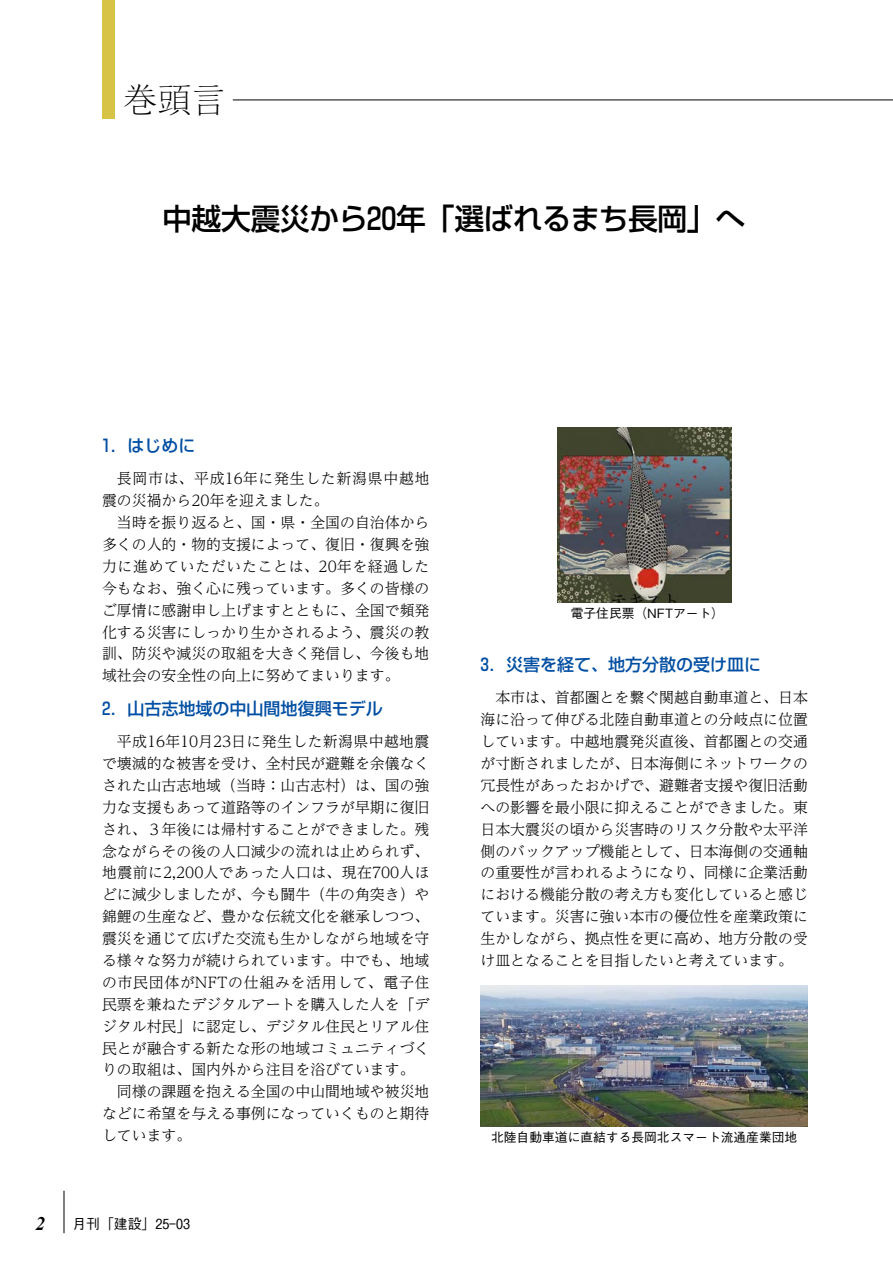
<style>
.page{position:relative;width:893px;height:1263px;background:#fff}
.page>*{position:absolute;margin:0;border:0;box-sizing:border-box;transform-origin:0 0}
.t1{font:300 34.05px "Akashi Std";color:#000}
.t2{font:29.7px "M Num Shin Go Medium";letter-spacing:-.015em;color:#000}
.t3{font:italic 700 19.2px "Times New Roman";color:#000}
.t4{font:16.95px "M Num Shin Go Medium";color:#004ea2}
.t5{font:300 14.85px/21.9px "UD Reimin Pr 6 N";color:#000;text-align:justify}
.t6{font:13.8px "M Num Gothic BBB Medium";color:#000}
.t7{font:12.75px "M Num Gothic BBB Medium";color:#000}
</style>
<div class="page">
<hr style="left:233px;top:100px;width:660px;height:1px;background:#000">
<div style="left:102px;top:0;width:13px;height:119px;background:#d7c447"></div>
<hr style="left:64px;top:1191px;width:1px;height:42px;background:#000">
<img style="left:557px;top:427px;width:174px;height:175px">
<img style="left:480px;top:986px;width:328px;height:141px">
<h1 class="t1" style="left:123px;top:75px;width:104px">巻頭言</h1>
<h2 class="t2" style="left:162px;top:194px;width:585px">中越大震災から20年「選ばれるまち長岡」へ</h2>
<p class="t4" style="left:102px;top:432px;width:95px">1．はじめに</p>
<p class="t5" style="left:102px;top:467px;width:329px;text-indent:15px">長岡市は、平成16年に発生した新潟県中越地震の災禍から20年を迎えました。</p>
<p class="t5" style="left:102px;top:511px;width:329px;text-indent:15px">当時を振り返ると、国・県・全国の自治体から多くの人的・物的支援によって、復旧・復興を強力に進めていただいたことは、20年を経過した今もなお、強く心に残っています。多くの皆様のご厚情に感謝申し上げますとともに、全国で頻発化する災害にしっかり生かされるよう、震災の教訓、防災や減災の取組を大きく発信し、今後も地域社会の安全性の向上に努めてまいります。</p>
<p class="t4" style="left:102px;top:695px;width:282px">2．山古志地域の中山間地復興モデル</p>
<p class="t5" style="left:102px;top:730px;width:329px;text-indent:15px">平成16年10月23日に発生した新潟県中越地震で壊滅的な被害を受け、全村民が避難を余儀なくされた山古志地域（当時：山古志村）は、国の強力な支援もあって道路等のインフラが早期に復旧され、３年後には帰村することができました。残念ながらその後の人口減少の流れは止められず、地震前に2,200人であった人口は、現在700人ほどに減少しましたが、今も闘牛（牛の角突き）や錦鯉の生産など、豊かな伝統文化を継承しつつ、震災を通じて広げた交流も生かしながら地域を守る様々な努力が続けられています。中でも、地域の市民団体がNFTの仕組みを活用して、電子住民票を兼ねたデジタルアートを購入した人を「デジタル村民」に認定し、デジタル住民とリアル住民とが融合する新たな形の地域コミュニティづくりの取組は、国内外から注目を浴びています。</p>
<p class="t5" style="left:102px;top:1080px;width:329px;text-indent:15px">同様の課題を抱える全国の中山間地域や被災地などに希望を与える事例になっていくものと期待しています。</p>
<p class="t3" style="left:36px;top:1210px;width:11px">2</p>
<p class="t6" style="left:72px;top:1213px;width:119px">月刊「建設」25-03</p>
<p class="t7" style="left:571px;top:603px;width:155px">電子住民票（NFTアート）</p>
<p class="t4" style="left:480px;top:651px;width:282px">3．災害を経て、地方分散の受け皿に</p>
<p class="t5" style="left:480px;top:686px;width:329px;text-indent:15px">本市は、首都圏とを繋ぐ関越自動車道と、日本海に沿って伸びる北陸自動車道との分岐点に位置しています。中越地震発災直後、首都圏との交通が寸断されましたが、日本海側にネットワークの冗長性があったおかげで、避難者支援や復旧活動への影響を最小限に抑えることができました。東日本大震災の頃から災害時のリスク分散や太平洋側のバックアップ機能として、日本海側の交通軸の重要性が言われるようになり、同様に企業活動における機能分散の考え方も変化していると感じています。災害に強い本市の優位性を産業政策に生かしながら、拠点性を更に高め、地方分散の受け皿となることを目指したいと考えています。</p>
<p class="t7" style="left:491px;top:1127px;width:308px">北陸自動車道に直結する長岡北スマート流通産業団地</p>
</div>
